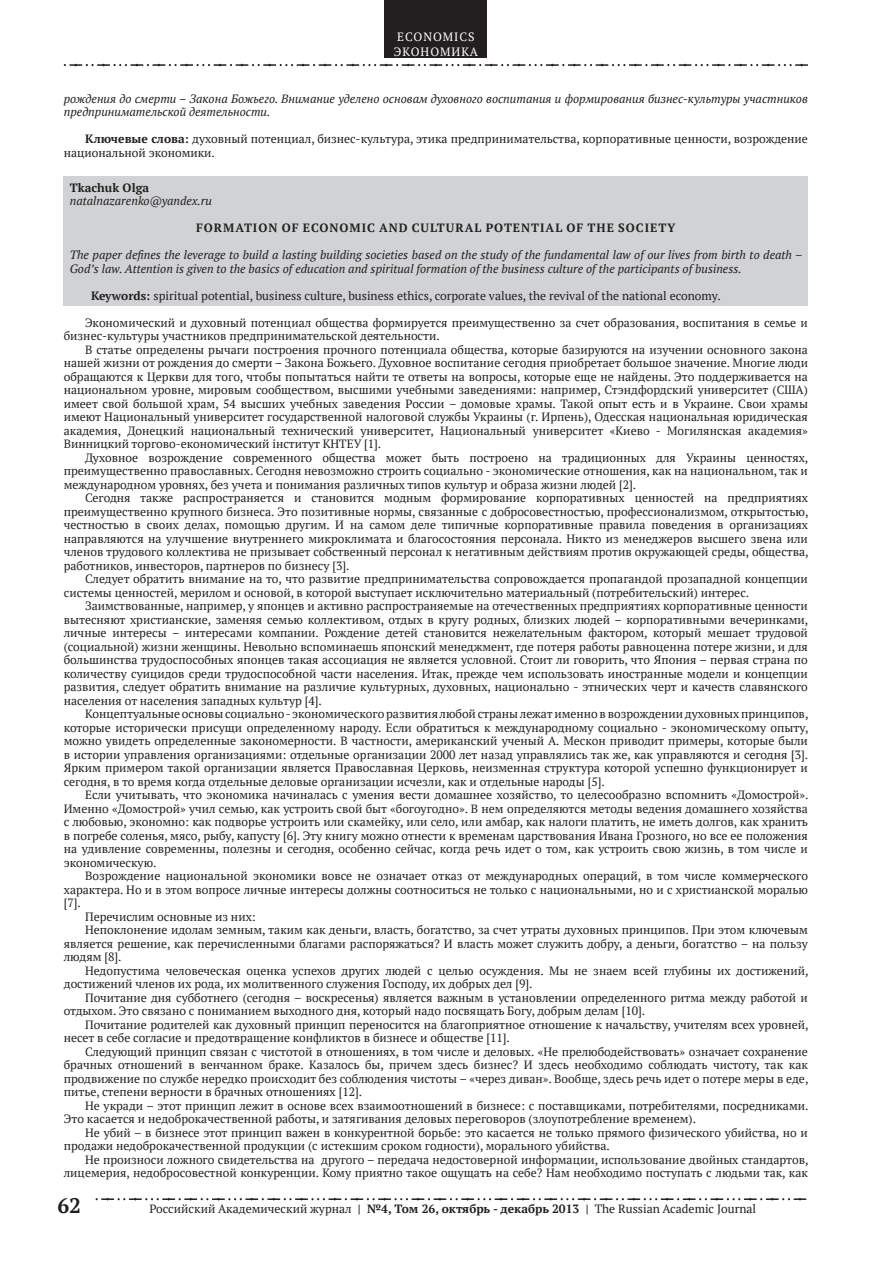
<style>
.page{position:relative;width:893px;height:1263px;background:#fff}
.page>*{position:absolute;margin:0;border:0;box-sizing:border-box;transform-origin:0 0}
.t1{font:700 21px "PT Serif";color:#231f20}
.t2{font:12px/13.5px "PT Serif";color:#231f20;text-align:justify}
.t3{font:italic 12px/13.5px "PT Serif";color:#231f20}
.t4{font:700 12px "PT Serif";letter-spacing:.08em;color:#231f20}
.t5{font:12px/14.4px "PT Serif";letter-spacing:.08em;color:#fff}
.s1{font-weight:700}
</style>
<div class="page">
<svg style="left:64px;top:64px;width:744px;height:3px"></svg>
<svg style="left:96px;top:1198px;width:710px;height:3px"></svg>
<div style="left:385px;top:0;width:102px;height:58px;background:#231f20"></div>
<div style="left:64px;top:176px;width:744px;height:130px;background:#d1d2d4"></div>
<p class="t5" style="left:394px;top:30px;width:86px">Economics<br>Экономика</p>
<p class="t3" style="left:64px;top:92px;width:746px">рождения до смерти – Закона Божьего. Внимание уделено основам духовного воспитания и формирования бизнес-культуры участников предпринимательской деятельности.</p>
<p class="t2" style="left:64px;top:132px;width:746px;text-indent:21px"><span class="s1">Ключевые слова:</span> духовный потенциал, бизнес-культура, этика предпринимательства, корпоративные ценности, возрождение национальной экономики.</p>
<p class="t4" style="left:70px;top:179px;width:81px">Tkachuk Olga</p>
<p class="t3" style="left:70px;top:194px;width:144px">natalnazarenko@yandex.ru</p>
<p class="t4" style="left:196px;top:220px;width:66px">FORMATION</p>
<p class="t4" style="left:282px;top:220px;width:40px">OF ECONOMIC</p>
<p class="t4" style="left:379px;top:220px;width:248px">AND CULTURAL POTENTIAL OF THE SOCI</p>
<p class="t4" style="left:650px;top:220px;width:27px">ETY</p>
<p class="t3" style="left:70px;top:248px;width:734px">The paper defines the leverage to build a lasting building societies based on the study of the fundamental law of our lives from birth to death –<br>God’s law. Attention is given to the basics of education and spiritual formation of the business culture of the participants of business.</p>
<p class="t2" style="left:91px;top:289px;width:631px"><span class="s1">Keywords:</span> spiritual potential, business culture, business ethics, corporate values, the revival of the national economy.</p>
<p class="t2" style="left:64px;top:316px;width:746px;text-indent:21px">Экономический и духовный потенциал общества формируется преимущественно за счет образования, воспитания в семье и бизнес-культуры участников предпринимательской деятельности.</p>
<p class="t2" style="left:64px;top:343px;width:746px;text-indent:21px">В статье определены рычаги построения прочного потенциала общества, которые базируются на изучении основного закона нашей жизни от рождения до смерти – Закона Божьего. Духовное воспитание сегодня приобретает большое значение. Многие люди обращаются к Церкви для того, чтобы попытаться найти те ответы на вопросы, которые еще не найдены. Это поддерживается на национальном уровне, мировым сообществом, высшими учебными заведениями: например, Стэндфордский университет (США) имеет свой большой храм, 54 высших учебных заведения России – домовые храмы. Такой опыт есть и в Украине. Свои храмы имеют Национальный университет государственной налоговой службы Украины (г. Ирпень), Одесская национальная юридическая академия, Донецкий национальный технический университет, Национальный университет «Киево - Могилянская академия» Винницкий торгово-економический інститут КНТЕУ [1].</p>
<p class="t2" style="left:64px;top:451px;width:746px;text-indent:21px">Духовное возрождение современного общества может быть построено на традиционных для Украины ценностях, преимущественно православных. Сегодня невозможно строить социально - экономические отношения, как на национальном, так и международном уровнях, без учета и понимания различных типов культур и образа жизни людей [2].</p>
<p class="t2" style="left:64px;top:491px;width:746px;text-indent:21px">Сегодня также распространяется и становится модным формирование корпоративных ценностей на предприятиях преимущественно крупного бизнеса. Это позитивные нормы, связанные с добросовестностью, профессионализмом, открытостью, честностью в своих делах, помощью другим. И на самом деле типичные корпоративные правила поведения в организациях направляются на улучшение внутреннего микроклимата и благосостояния персонала. Никто из менеджеров высшего звена или членов трудового коллектива не призывает собственный персонал к негативным действиям против окружающей среды, общества, работников, инвесторов, партнеров по бизнесу [3].</p>
<p class="t2" style="left:64px;top:572px;width:746px;text-indent:21px">Следует обратить внимание на то, что развитие предпринимательства сопровождается пропагандой прозападной концепции системы ценностей, мерилом и основой, в которой выступает исключительно материальный (потребительский) интерес.</p>
<p class="t2" style="left:64px;top:599px;width:746px;text-indent:21px">Заимствованные, например, у японцев и активно распространяемые на отечественных предприятиях корпоративные ценности вытесняют христианские, заменяя семью коллективом, отдых в кругу родных, близких людей – корпоративными вечеринками, личные интересы – интересами компании. Рождение детей становится нежелательным фактором, который мешает трудовой (социальной) жизни женщины. Невольно вспоминаешь японский менеджмент, где потеря работы равноценна потере жизни, и для большинства трудоспособных японцев такая ассоциация не является условной. Стоит ли говорить, что Япония – первая страна по количеству суицидов среди трудоспособной части населения. Итак, прежде чем использовать иностранные модели и концепции развития, следует обратить внимание на различие культурных, духовных, национально - этнических черт и качеств славянского населения от населения западных культур [4].</p>
<p class="t2" style="left:64px;top:707px;width:746px;text-indent:21px">Концептуальные основы социально - экономического развития любой страны лежат именно в возрождении духовных принципов, которые исторически присущи определенному народу. Если обратиться к международному социально - экономическому опыту, можно увидеть определенные закономерности. В частности, американский ученый А. Мескон приводит примеры, которые были в истории управления организациями: отдельные организации 2000 лет назад управлялись так же, как управляются и сегодня [3].<br>Ярким примером такой организации является Православная Церковь, неизменная структура которой успешно функционирует и сегодня, в то время когда отдельные деловые организации исчезли, как и отдельные народы [5].</p>
<p class="t2" style="left:64px;top:788px;width:746px;text-indent:21px">Если учитывать, что экономика начиналась с умения вести домашнее хозяйство, то целесообразно вспомнить «Домострой».<br>Именно «Домострой» учил семью, как устроить свой быт «богоугодно». В нем определяются методы ведения домашнего хозяйства с любовью, экономно: как подворье устроить или скамейку, или село, или амбар, как налоги платить, не иметь долгов, как хранить в погребе соленья, мясо, рыбу, капусту [6]. Эту книгу можно отнести к временам царствования Ивана Грозного, но все ее положения на удивление современны, полезны и сегодня, особенно сейчас, когда речь идет о том, как устроить свою жизнь, в том числе и экономическую.</p>
<p class="t2" style="left:85px;top:869px;width:724px">Возрождение национальной экономики вовсе не означает отказ от международных операций, в том числе коммерческого</p>
<p class="t2" style="left:64px;top:883px;width:746px">характера. Но и в этом вопросе личные интересы должны соотноситься не только с национальными, но и с христианской моралью</p>
<p class="t2" style="left:64px;top:896px;width:19px">[7].</p>
<p class="t2" style="left:85px;top:910px;width:172px">Перечислим основные из них:</p>
<p class="t2" style="left:85px;top:923px;width:724px">Непоклонение идолам земным, таким как деньги, власть, богатство, за счет утраты духовных принципов. При этом ключевым</p>
<p class="t2" style="left:64px;top:937px;width:746px">является решение, как перечисленными благами распоряжаться? И власть может служить добру, а деньги, богатство – на пользу</p>
<p class="t2" style="left:64px;top:950px;width:59px">людям [8].</p>
<p class="t2" style="left:85px;top:964px;width:725px">Недопустима человеческая оценка успехов других людей с целью осуждения. Мы не знаем всей глубины их достижений,</p>
<p class="t2" style="left:64px;top:977px;width:470px">достижений членов их рода, их молитвенного служения Господу, их добрых дел [9].</p>
<p class="t2" style="left:85px;top:991px;width:724px">Почитание дня субботнего (сегодня – воскресенья) является важным в установлении определенного ритма между работой и</p>
<p class="t2" style="left:64px;top:1004px;width:583px">отдыхом. Это связано с пониманием выходного дня, который надо посвящать Богу, добрым делам [10].</p>
<p class="t2" style="left:85px;top:1018px;width:725px">Почитание родителей как духовный принцип переносится на благоприятное отношение к начальству, учителям всех уровней,</p>
<p class="t2" style="left:64px;top:1031px;width:448px">несет в себе согласие и предотвращение конфликтов в бизнесе и обществе [11].</p>
<p class="t2" style="left:85px;top:1045px;width:724px">Следующий принцип связан с чистотой в отношениях, в том числе и деловых. «Не прелюбодействовать» означает сохранение</p>
<p class="t2" style="left:64px;top:1058px;width:746px">брачных отношений в венчанном браке. Казалось бы, причем здесь бизнес? И здесь необходимо соблюдать чистоту, так как</p>
<p class="t2" style="left:64px;top:1072px;width:746px">продвижение по службе нередко происходит без соблюдения чистоты – «через диван». Вообще, здесь речь идет о потере меры в еде,</p>
<p class="t2" style="left:64px;top:1085px;width:300px">питье, степени верности в брачных отношениях [12].</p>
<p class="t2" style="left:85px;top:1099px;width:725px">Не укради – этот принцип лежит в основе всех взаимоотношений в бизнесе: с поставщиками, потребителями, посредниками.</p>
<p class="t2" style="left:64px;top:1112px;width:634px">Это касается и недоброкачественной работы, и затягивания деловых переговоров (злоупотребление временем).</p>
<p class="t2" style="left:85px;top:1126px;width:724px">Не убий – в бизнесе этот принцип важен в конкурентной борьбе: это касается не только прямого физического убийства, но и</p>
<p class="t2" style="left:64px;top:1139px;width:547px">продажи недоброкачественной продукции (с истекшим сроком годности), морального убийства.</p>
<p class="t2" style="left:85px;top:1153px;width:725px">Не произноси ложного свидетельства на другого – передача недостоверной информации, использование двойных стандартов,</p>
<p class="t2" style="left:64px;top:1166px;width:746px">лицемерия, недобросовестной конкуренции. Кому приятно такое ощущать на себе? Нам необходимо поступать с людьми так, как</p>
<h1 class="t1" style="left:57px;top:1192px;width:25px">62</h1>
<p class="t2" style="left:149px;top:1202px;width:608px">Российский Академический журнал <span class="s1">| №4, Том 26, октябрь - декабрь 2013 |</span> The Russian Academic Journal</p>
</div>
